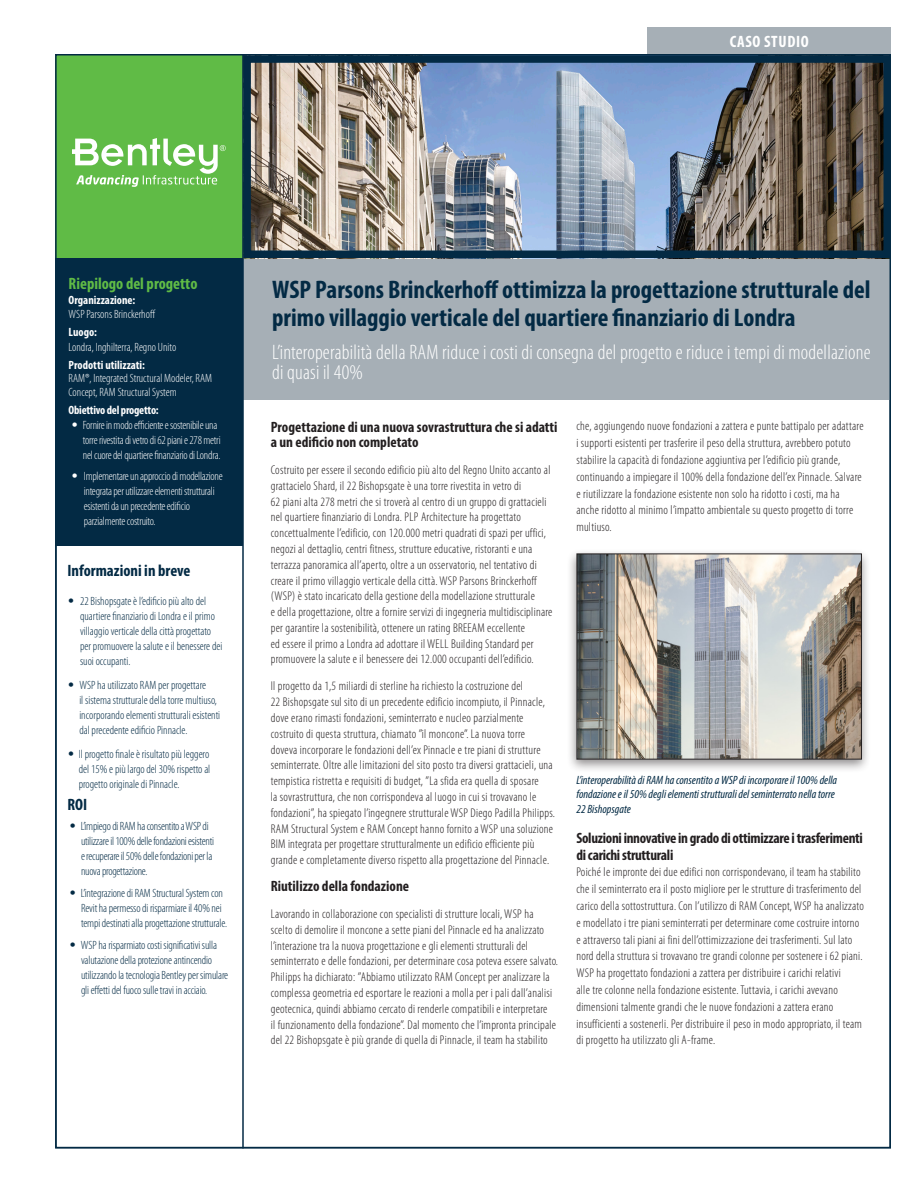
<style>
.page{position:relative;width:918px;height:1188px;background:#fff}
.page>*{position:absolute;margin:0;border:0;box-sizing:border-box;transform-origin:0 0}
.S__Title{font:700 condensed 25.5px/28.5px "Myriad Pro";color:#032a44}
.S__Sub-title{font:300 condensed 21px/19.5px "Myriad Pro";letter-spacing:.01em;color:#fff}
.S__Sidebar_Header_B{font:700 condensed 16.5px "Myriad Pro";color:#032a44}
.S__Sidebar_Header_G{font:700 condensed 16.5px "Myriad Pro";color:#60bb46}
.t1{font:700 condensed 16.5px "Myriad Pro";letter-spacing:.04em;color:#fff}
.S__Body_Sub-Heads{font:700 condensed 15px/15px "Myriad Pro";letter-spacing:-.005em;color:#231f20}
.S__Body_Sub-Heads-2{font:300 condensed 12.75px/15.8px "Myriad Pro";letter-spacing:.02em;color:#231f20}
.S__Body_copy{font:300 condensed 12.75px/16.8px "Myriad Pro";letter-spacing:.02em;color:#231f20}
.S__Sidebar_bullets{font:300 condensed 12px/15px "Myriad Pro";letter-spacing:-.01em;color:#032a44}
.S__Sidebar_Header_B-2{font:300 condensed 12px/15px "Myriad Pro";color:#032a44}
.S__Sidebar_body_Whi{font:300 condensed 12px/15px "Myriad Pro";letter-spacing:-.02em;color:#fff}
.S__Image_captions{font:italic condensed 12px/14.4px "Myriad Pro";color:#032a44}
.S__Sidebar_sub-head{font:300 condensed 12px/13.5px "Myriad Pro";color:#fff}
.S__Sidebar_sub-head-2{font:700 condensed 12px "Myriad Pro";letter-spacing:-.01em;color:#fff}
.s1{font-weight:700}
.s2{font-family:"Univers 47"}
</style>
<div class="page">
<div style="left:55px;top:55px;width:188px;height:204px;background:#60bb46"></div>
<svg style="left:72px;top:138px;width:154px;height:49px"></svg>
<div style="left:648px;top:27px;width:243px;height:27px;background:#a6afb6"></div>
<div style="left:244px;top:258px;width:647px;height:141px;background:#a6afb6"></div>
<img style="left:252px;top:64px;width:630px;height:185px">
<div style="left:243px;top:55px;width:648px;height:203px;border:8px solid #032a44"></div>
<hr style="left:242px;top:54px;width:2px;height:1094px;background:#032a44">
<div style="left:55px;top:258px;width:187px;height:287px;background:#032a44"></div>
<div style="left:567px;top:548px;width:305px;height:226px;background:#231f20;opacity:.5"></div>
<img style="left:576px;top:553px;width:286px;height:207px">
<p class="t1" style="left:730px;top:31px;width:81px">CASO STUDIO</p>
<p class="S__Sidebar_Header_G" style="left:69px;top:273px;width:130px">Riepilogo del progetto</p>
<p class="S__Sidebar_sub-head-2" style="left:69px;top:292px;width:68px">Organizzazione:</p>
<p class="S__Sidebar_sub-head" style="left:69px;top:308px;width:88px">WSP Parsons Brinckerhoff</p>
<p class="S__Sidebar_sub-head-2" style="left:69px;top:325px;width:30px">Luogo:</p>
<p class="S__Sidebar_sub-head" style="left:69px;top:341px;width:109px">Londra, Inghilterra, Regno Unito</p>
<p class="S__Sidebar_sub-head" style="left:69px;top:358px;width:145px"><span class="s1">Prodotti utilizzati:<br></span>RAM®, Integrated Structural Modeler, RAM<br>Concept, RAM Structural System</p>
<p class="S__Sidebar_sub-head-2" style="left:69px;top:402px;width:92px">Obiettivo del progetto:</p>
<p class="S__Sidebar_body_Whi" style="left:83px;top:417px;width:139px;text-indent:-12px"><span class="s2">•</span> Fornire in modo efficiente e sostenibile una torre rivestita di vetro di 62 piani e 278 metri nel cuore del quartiere finanziario di Londra.</p>
<p class="S__Sidebar_body_Whi" style="left:84px;top:469px;width:140px;text-indent:-13px"><span class="s2">•</span> Implementare un approccio di modellazione integrata per utilizzare elementi strutturali esistenti da un precedente edificio parzialmente costruito.</p>
<p class="S__Sidebar_Header_B" style="left:68px;top:561px;width:124px">Informazioni in breve</p>
<p class="S__Sidebar_Header_B-2" style="left:80px;top:594px;width:144px;text-indent:-13px"><span class="s2">•</span> 22 Bishopsgate è l’edificio più alto del quartiere finanziario di Londra e il primo villaggio verticale della città progettato per promuovere la salute e il benessere dei suoi occupanti.</p>
<p class="S__Sidebar_Header_B-2" style="left:79px;top:678px;width:142px;text-indent:-12px"><span class="s2">•</span> WSP ha utilizzato RAM per progettare<br>il sistema strutturale della torre multiuso, incorporando elementi strutturali esistenti dal precedente edificio Pinnacle.</p>
<p class="S__Sidebar_Header_B-2" style="left:79px;top:747px;width:133px;text-align:justify;text-indent:-11px"><span class="s2">•</span> Il progetto finale è risultato più leggero del 15% e più largo del 30% rispetto al progetto originale di Pinnacle.</p>
<p class="S__Sidebar_Header_B" style="left:68px;top:794px;width:21px">ROI</p>
<p class="S__Sidebar_bullets" style="left:81px;top:818px;width:135px;text-indent:-12px"><span class="s2">•</span> L’impiego di RAM ha consentito a WSP di utilizzare il 100% delle fondazioni esistenti e recuperare il 50% delle fondazioni per la nuova progettazione.</p>
<p class="S__Sidebar_bullets" style="left:81px;top:886px;width:148px;text-indent:-12px"><span class="s2">•</span> L’integrazione di RAM Structural System con<br>Revit ha permesso di risparmiare il 40% nei tempi destinati alla progettazione strutturale.</p>
<p class="S__Sidebar_bullets" style="left:81px;top:938px;width:149px;text-indent:-12px"><span class="s2">•</span> WSP ha risparmiato costi significativi sulla valutazione della protezione antincendio utilizzando la tecnologia Bentley per simulare gli effetti del fuoco sulle travi in acciaio.</p>
<p class="S__Title" style="left:272px;top:274px;width:600px">WSP Parsons Brinckerhoff ottimizza la progettazione strutturale del primo villaggio verticale del quartiere finanziario di Londra</p>
<p class="S__Sub-title" style="left:272px;top:343px;width:600px">L’interoperabilità della RAM riduce i costi di consegna del progetto e riduce i tempi di modellazione di quasi il 40%</p>
<p class="S__Body_Sub-Heads" style="left:271px;top:419px;width:288px">Progettazione di una nuova sovrastruttura che si adatti a un edificio non completato</p>
<p class="S__Body_Sub-Heads-2" style="left:271px;top:462px;width:283px">Costruito per essere il secondo edificio più alto del Regno Unito accanto al grattacielo Shard, il 22 Bishopsgate è una torre rivestita in vetro di<br>62 piani alta 278 metri che si troverà al centro di un gruppo di grattacieli nel quartiere finanziario di Londra. PLP Architecture ha progettato concettualmente l’edificio, con 120.000 metri quadrati di spazi per uffici, negozi al dettaglio, centri fitness, strutture educative, ristoranti e una terrazza panoramica all’aperto, oltre a un osservatorio, nel tentativo di creare il primo villaggio verticale della città. WSP Parsons Brinckerhoff (WSP) è stato incaricato della gestione della modellazione strutturale<br>e della progettazione, oltre a fornire servizi di ingegneria multidisciplinare per garantire la sostenibilità, ottenere un rating BREEAM eccellente<br>ed essere il primo a Londra ad adottare il WELL Building Standard per promuovere la salute e il benessere dei 12.000 occupanti dell’edificio.</p>
<p class="S__Body_Sub-Heads-2" style="left:271px;top:679px;width:286px">Il progetto da 1,5 miliardi di sterline ha richiesto la costruzione del<br>22 Bishopsgate sul sito di un precedente edificio incompiuto, il Pinnacle, dove erano rimasti fondazioni, seminterrato e nucleo parzialmente costruito di questa struttura, chiamato ”il moncone”. La nuova torre<br>doveva incorporare le fondazioni dell’ex Pinnacle e tre piani di strutture seminterrate. Oltre alle limitazioni del sito posto tra diversi grattacieli, una tempistica ristretta e requisiti di budget, ”La sfida era quella di sposare<br>la sovrastruttura, che non corrispondeva al luogo in cui si trovavano le fondazioni”, ha spiegato l’ingegnere strutturale WSP Diego Padilla Philipps.<br>RAM Structural System e RAM Concept hanno fornito a WSP una soluzione BIM integrata per progettare strutturalmente un edificio efficiente più grande e completamente diverso rispetto alla progettazione del Pinnacle.</p>
<p class="S__Body_Sub-Heads" style="left:271px;top:878px;width:140px">Riutilizzo della fondazione</p>
<p class="S__Body_Sub-Heads-2" style="left:271px;top:906px;width:289px">Lavorando in collaborazione con specialisti di strutture locali, WSP ha scelto di demolire il moncone a sette piani del Pinnacle ed ha analizzato l’interazione tra la nuova progettazione e gli elementi strutturali del seminterrato e delle fondazioni, per determinare cosa poteva essere salvato.<br>Philipps ha dichiarato: ”Abbiamo utilizzato RAM Concept per analizzare la complessa geometria ed esportare le reazioni a molla per i pali dall’analisi geotecnica, quindi abbiamo cercato di renderle compatibili e interpretare<br>il funzionamento della fondazione”. Dal momento che l’impronta principale del 22 Bishopsgate è più grande di quella di Pinnacle, il team ha stabilito</p>
<p class="S__Body_Sub-Heads-2" style="left:576px;top:418px;width:289px;line-height:16.8px">che, aggiungendo nuove fondazioni a zattera e punte battipalo per adattare i supporti esistenti per trasferire il peso della struttura, avrebbero potuto stabilire la capacità di fondazione aggiuntiva per l’edificio più grande, continuando a impiegare il 100% della fondazione dell’ex Pinnacle. Salvare e riutilizzare la fondazione esistente non solo ha ridotto i costi, ma ha anche ridotto al minimo l’impatto ambientale su questo progetto di torre multiuso.</p>
<p class="S__Image_captions" style="left:576px;top:773px;width:262px">L’interoperabilità di RAM ha consentito a WSP di incorporare il 100% della fondazione e il 50% degli elementi strutturali del seminterrato nella torre<br>22 Bishopsgate</p>
<p class="S__Body_Sub-Heads" style="left:576px;top:830px;width:288px;line-height:16px">Soluzioni innovative in grado di ottimizzare i trasferimenti di carichi strutturali</p>
<p class="S__Body_copy" style="left:576px;top:864px;width:289px">Poiché le impronte dei due edifici non corrispondevano, il team ha stabilito che il seminterrato era il posto migliore per le strutture di trasferimento del carico della sottostruttura. Con l’utilizzo di RAM Concept, WSP ha analizzato e modellato i tre piani seminterrati per determinare come costruire intorno e attraverso tali piani ai fini dell’ottimizzazione dei trasferimenti. Sul lato nord della struttura si trovavano tre grandi colonne per sostenere i 62 piani.<br>WSP ha progettato fondazioni a zattera per distribuire i carichi relativi<br>alle tre colonne nella fondazione esistente. Tuttavia, i carichi avevano dimensioni talmente grandi che le nuove fondazioni a zattera erano insufficienti a sostenerli. Per distribuire il peso in modo appropriato, il team di progetto ha utilizzato gli A-frame.</p>
</div>
